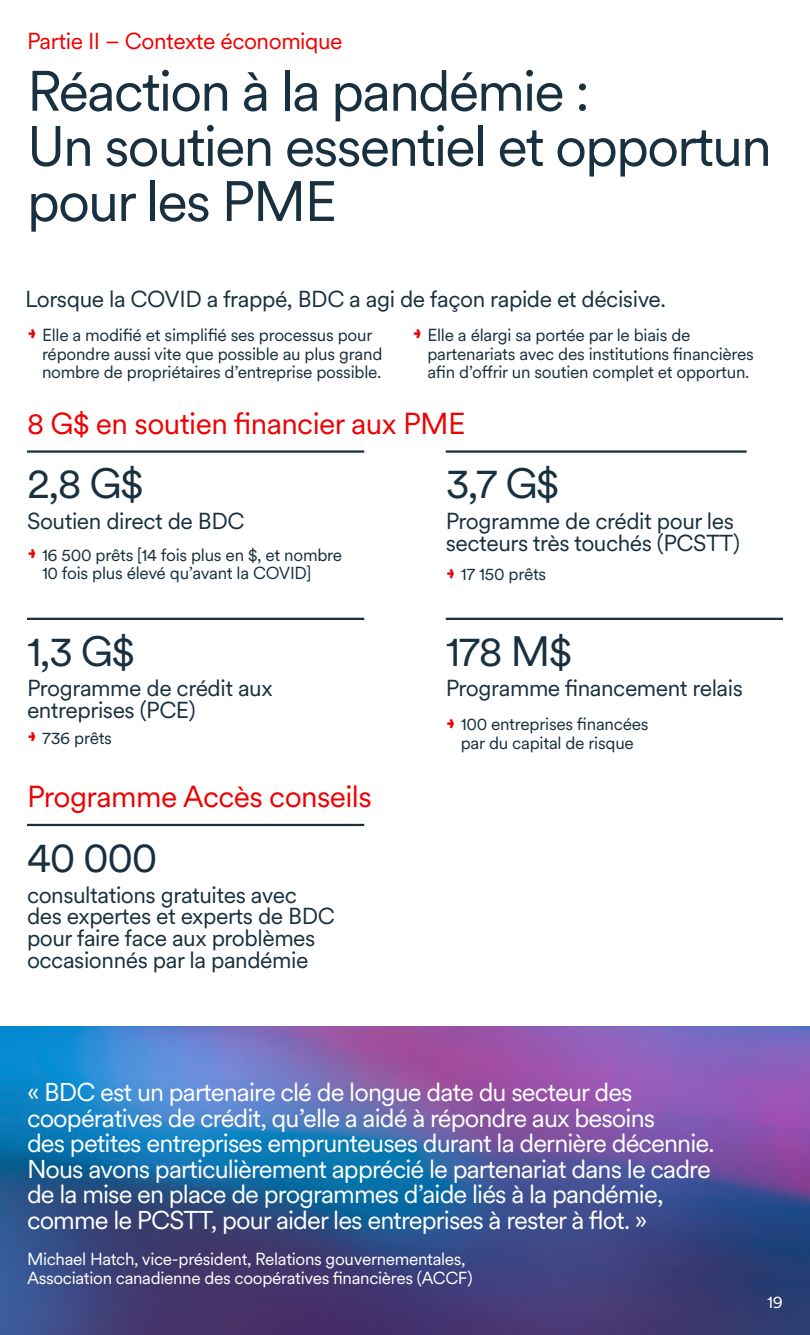
<style>
.page{position:relative;width:810px;height:1335px;background:#fff}
.page>*{position:absolute;margin:0;border:0;box-sizing:border-box;transform-origin:0 0}
.t1{font:56.25px/55.1px "Circular XX";letter-spacing:-.035em;color:#18303f}
.t2{font:42px "Circular XX";letter-spacing:-.035em;color:#18303f}
.t3{font:30px "Circular XX";letter-spacing:-.02em;color:#ee0202}
.t4{font:25.5px/25.5px "Circular XX";letter-spacing:-.035em;color:#fff}
.t5{font:22.88px/21.8px "Circular XX";letter-spacing:-.02em;color:#18303f}
.t6{font:22.88px "Circular XX";letter-spacing:-.02em;color:#ee0202}
.t7{font:17.25px/18.8px "Circular XX";letter-spacing:-.015em;color:#18303f}
.t8{font:17.25px/18.8px "Circular XX";letter-spacing:-.02em;color:#fff}
</style>
<div class="page">
<img style="left:0;top:1026px;width:810px;height:309px">
<hr style="left:27px;top:450px;width:337px;height:3px;background:#18303f">
<hr style="left:27px;top:824px;width:337px;height:2px;background:#18303f">
<hr style="left:446px;top:450px;width:301px;height:3px;background:#18303f">
<hr style="left:446px;top:618px;width:337px;height:2px;background:#18303f">
<hr style="left:27px;top:618px;width:337px;height:2px;background:#18303f">
<h3 class="t6" style="left:27px;top:26px;width:317px">Partie II – Contexte économique</h3>
<h1 class="t1" style="left:27px;top:61px;width:746px">Réaction à la pandémie :<br>Un soutien essentiel et opportun pour les PME</h1>
<h3 class="t5" style="left:25px;top:287px;width:642px">Lorsque la COVID a frappé, BDC a agi de façon rapide et décisive.</h3>
<p class="t7" style="left:42px;top:325px;width:342px">Elle a modifié et simplifié ses processus pour répondre aussi vite que possible au plus grand nombre de propriétaires d’entreprise possible.</p>
<p class="t7" style="left:427px;top:325px;width:328px">Elle a élargi sa portée par le biais de partenariats avec des institutions financières afin d’offrir un soutien complet et opportun.</p>
<h3 class="t3" style="left:27px;top:403px;width:440px">8 G$ en soutien financier aux PME</h3>
<h2 class="t2" style="left:27px;top:456px;width:118px">2,8 G$</h2>
<h3 class="t5" style="left:27px;top:509px;width:219px">Soutien direct de BDC</h3>
<p class="t7" style="left:42px;top:545px;width:302px">16 500 prêts [14 fois plus en $, et nombre<br>10 fois plus élevé qu’avant la COVID]</p>
<h2 class="t2" style="left:27px;top:623px;width:109px">1,3 G$</h2>
<h3 class="t5" style="left:27px;top:677px;width:247px">Programme de crédit aux entreprises (PCE)</h3>
<p class="t7" style="left:42px;top:728px;width:72px">736 prêts</p>
<h3 class="t3" style="left:27px;top:777px;width:346px">Programme Accès conseils</h3>
<h2 class="t2" style="left:27px;top:829px;width:132px">40 000</h2>
<h3 class="t5" style="left:27px;top:883px;width:309px">consultations gratuites avec des expertes et experts de BDC pour faire face aux problèmes occasionnés par la pandémie</h3>
<h2 class="t2" style="left:446px;top:456px;width:115px">3,7 G$</h2>
<h3 class="t5" style="left:446px;top:509px;width:296px">Programme de crédit pour les secteurs très touchés (PCSTT)</h3>
<p class="t7" style="left:461px;top:564px;width:87px">17 150 prêts</p>
<h2 class="t2" style="left:446px;top:623px;width:128px">178 M$</h2>
<h3 class="t5" style="left:446px;top:677px;width:299px">Programme financement relais</h3>
<p class="t7" style="left:461px;top:714px;width:189px">100 entreprises financées par du capital de risque</p>
<p class="t4" style="left:27px;top:1078px;width:689px">« BDC est un partenaire clé de longue date du secteur des coopératives de crédit, qu’elle a aidé à répondre aux besoins<br>des petites entreprises emprunteuses durant la dernière décennie.<br>Nous avons particulièrement apprécié le partenariat dans le cadre de la mise en place de programmes d’aide liés à la pandémie, comme le PCSTT, pour aider les entreprises à rester à flot. »</p>
<p class="t8" style="left:27px;top:1249px;width:447px">Michael Hatch, vice-président, Relations gouvernementales,<br>Association canadienne des coopératives financières (ACCF)</p>
<p class="t8" style="left:767px;top:1292px;width:17px">19</p>
</div>
